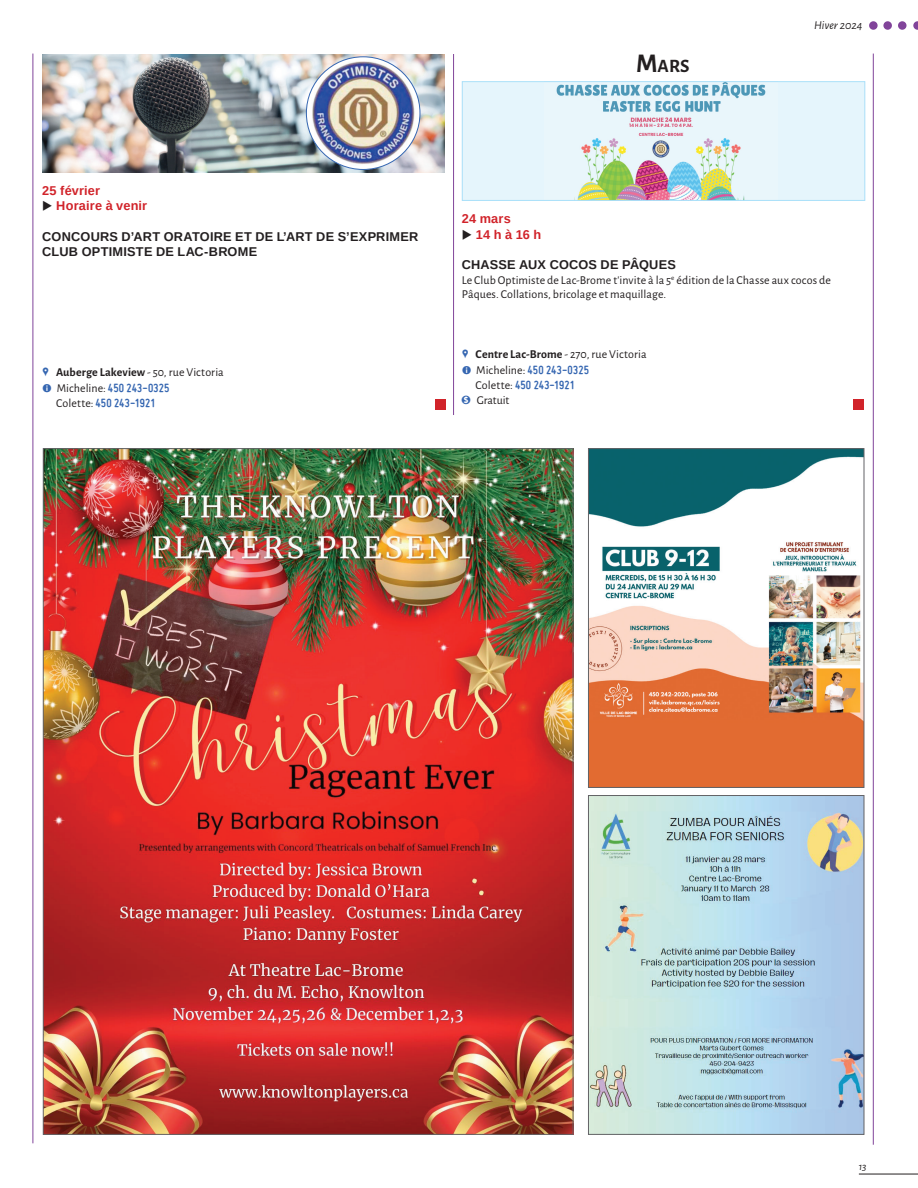
<style>
.page{position:relative;width:918px;height:1188px;background:#fff}
.page>*{position:absolute;margin:0;border:0;box-sizing:border-box;transform-origin:0 0}
.t1{font:700 18.9px "Alegreya Sans";color:#231f20}
.t2{font:700 12.75px "Arimo";letter-spacing:.02em;color:#231f20}
.t3{font:700 12.75px/15.3px "Miso";letter-spacing:.01em;color:#3566b1;text-align:center}
.t4{font:700 12.75px "Arimo";letter-spacing:.015em;color:#d1232a}
.t5{font:12px/14.4px "Alegreya Sans";letter-spacing:.005em;color:#231f20}
.t6{font:700 12px "Alegreya Sans";letter-spacing:.015em;color:#231f20}
.t7{font:italic 12px "Alegreya Sans";color:#231f20}
.t8{font:italic 10.5px "Alegreya Sans";color:#231f20}
.s1{font-size:27px}
.s2{color:#231f20}
.s3{font-family:"Modern Pictograms";font-weight:400;font-size:12.75px;color:#3566b1}
.s4{font-weight:400}
.s5{font-family:"Modern Pictograms";font-weight:400}
.s6{font-family:"Alegreya Sans";font-weight:400;font-size:12px;color:#231f20}
.s7{font-family:"Modern Pictograms";font-size:12.75px;color:#3566b1}
.s8{font-weight:700}
.s9{font-family:"Circled";font-size:10.5px;color:#3566b1}
</style>
<div class="page">
<hr style="left:859px;top:1174px;width:59px;height:1px;background:#231f20">
<div style="left:869px;top:21px;width:9px;height:9px;background:#81449a;border-radius:50%"></div>
<div style="left:883px;top:21px;width:9px;height:9px;background:#81449a;border-radius:50%"></div>
<div style="left:898px;top:21px;width:9px;height:9px;background:#81449a;border-radius:50%"></div>
<svg style="left:913px;top:21px;width:5px;height:9px"></svg>
<hr style="left:33px;top:54px;width:1px;height:1089px;background:#81449a">
<hr style="left:873px;top:54px;width:1px;height:1091px;background:#81449a">
<hr style="left:453px;top:54px;width:1px;height:361px;background:#81449a">
<div style="left:462px;top:82px;width:403px;height:118px;background:#e5f5fc"></div>
<img style="left:556px;top:83px;width:210px;height:116px">
<div style="left:462px;top:81px;width:403px;height:120px;border:1px solid #aae0f9"></div>
<div style="left:853px;top:399px;width:11px;height:11px;background:#d1232a"></div>
<img style="left:42px;top:54px;width:403px;height:118px">
<div style="left:435px;top:399px;width:10px;height:11px;background:#d1232a"></div>
<img style="left:309px;top:57px;width:108px;height:112px">
<img style="left:45px;top:450px;width:526px;height:683px">
<img style="left:590px;top:450px;width:272px;height:336px">
<div style="left:588px;top:448px;width:276px;height:340px;border:1px solid #636366"></div>
<img style="left:590px;top:797px;width:272px;height:336px">
<div style="left:588px;top:795px;width:276px;height:340px;border:1px solid #636366"></div>
<h1 class="t1" style="left:636px;top:52px;width:55px"><span class="s1">M</span>ARS</h1>
<p class="t7" style="left:814px;top:17px;width:50px">Hiver 2024</p>
<p class="t4" style="left:42px;top:181px;width:59px">25 FÉVRIER</p>
<p class="t4" style="left:42px;top:197px;width:107px"><span class="s2">◆</span> HORAIRE À VENIR</p>
<p class="t2" style="left:42px;top:227px;width:132px">CONCOURS D’ART ORAT</p>
<p class="t2" style="left:200px;top:227px;width:18px">OIRE</p>
<p class="t2" style="left:235px;top:227px;width:175px">ET DE L’ART DE S’EXPRIMER</p>
<p class="t2" style="left:42px;top:243px;width:90px">CLUB OPTIMISTE</p>
<p class="t2" style="left:156px;top:243px;width:101px">DE LAC-BROME</p>
<p class="t6" style="left:42px;top:364px;width:183px"><span class="s3">,</span> Auberge Lakeview <span class="s4">- 50, rue Victoria</span></p>
<p class="t3" style="left:42px;top:380px;width:129px"><span class="s5">=</span> <span class="s6">Micheline:</span> 450 243-0325<br><span class="s6">Colette:</span> 450 243-1921</p>
<p class="t4" style="left:462px;top:210px;width:51px">24 MARS</p>
<p class="t4" style="left:462px;top:225px;width:81px"><span class="s2">◆</span> 14 H À 16 H</p>
<p class="t2" style="left:462px;top:256px;width:20px">CHASSE</p>
<p class="t2" style="left:519px;top:256px;width:149px">AUX COCOS DE PÂQUES</p>
<p class="t5" style="left:462px;top:272px;width:371px">Le Club Optimiste de Lac-Brome t’invite à la 5<sup>e</sup> édition de la Chasse aux cocos de<br>Pâques. Collations, bricolage et maquillage.</p>
<p class="t5" style="left:462px;top:347px;width:186px"><span class="s7">,</span> <span class="s8">Centre Lac-Brome</span> - 270, rue Victoria</p>
<p class="t3" style="left:462px;top:362px;width:129px"><span class="s5">=</span> <span class="s6">Micheline:</span> 450 243-0325<br><span class="s6">Colette:</span> 450 243-1921</p>
<p class="t5" style="left:462px;top:393px;width:49px"><span class="s9">$</span> Gratuit</p>
<p class="t8" style="left:859px;top:1159px;width:9px">13</p>
</div>
